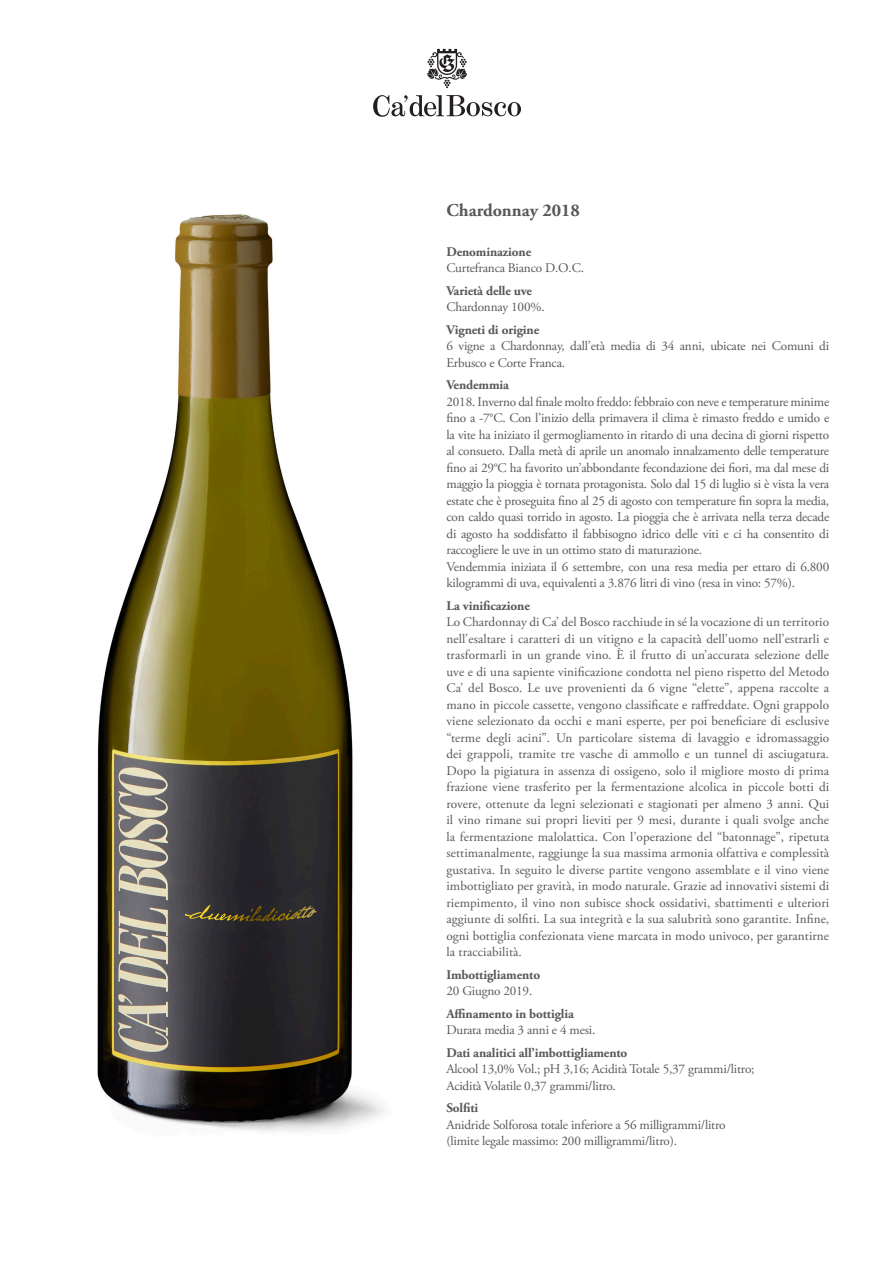
<style>
.page{position:relative;width:893px;height:1263px;background:#fff}
.page>*{position:absolute;margin:0;border:0;box-sizing:border-box;transform-origin:0 0}
.t1{font:700 18px "Adobe Garamond Pro";color:#57585a}
.t2{font:13.2px/16.5px "Adobe Garamond Pro";letter-spacing:-.015em;color:#57585a}
.t3{font:700 13.2px "Adobe Garamond Pro";letter-spacing:-.01em;color:#57585a}
</style>
<div class="page">
<svg style="left:427px;top:49px;width:40px;height:39px"></svg>
<svg style="left:373px;top:95px;width:148px;height:22px"></svg>
<img style="left:97px;top:214px;width:287px;height:918px">
<p class="t1" style="left:446px;top:200px;width:135px">Chardonnay 2018</p>
<p class="t3" style="left:446px;top:244px;width:86px">Denominazione</p>
<p class="t2" style="left:446px;top:260px;width:139px">Curtefranca Bianco D.O.C.</p>
<p class="t3" style="left:446px;top:283px;width:87px">Varietà delle uve</p>
<p class="t2" style="left:446px;top:299px;width:100px">Chardonnay 100%.</p>
<p class="t3" style="left:446px;top:322px;width:94px">Vigneti di origine</p>
<p class="t2" style="left:446px;top:338px;width:384px">6 vigne a Chardonnay, dall’età media di 34 anni, ubicate nei Comuni di<br>Erbusco e Corte Franca.</p>
<p class="t3" style="left:446px;top:377px;width:64px">Vendemmia</p>
<p class="t2" style="left:446px;top:394px;width:384px;text-align:justify">2018. Inverno dal finale molto freddo: febbraio con neve e temperature minime fino a -7°C. Con l’inizio della primavera il clima è rimasto freddo e umido e la vite ha iniziato il germogliamento in ritardo di una decina di giorni rispetto al consueto. Dalla metà di aprile un anomalo innalzamento delle temperature fino ai 29°C ha favorito un’abbondante fecondazione dei fiori, ma dal mese di maggio la pioggia è tornata protagonista. Solo dal 15 di luglio si è vista la vera estate che è proseguita fino al 25 di agosto con temperature fin sopra la media, con caldo quasi torrido in agosto. La pioggia che è arrivata nella terza decade di agosto ha soddisfatto il fabbisogno idrico delle viti e ci ha consentito di raccogliere le uve in un ottimo stato di maturazione.</p>
<p class="t2" style="left:446px;top:559px;width:384px">Vendemmia iniziata il 6 settembre, con una resa media per ettaro di 6.800 kilogrammi di uva, equivalenti a 3.876 litri di vino (resa in vino: 57%).</p>
<p class="t3" style="left:446px;top:598px;width:85px">La vinificazione</p>
<p class="t2" style="left:446px;top:614px;width:384px;text-align:justify">Lo Chardonnay di Ca’ del Bosco racchiude in sé la vocazione di un territorio nell’esaltare i caratteri di un vitigno e la capacità dell’uomo nell’estrarli e trasformarli in un grande vino. È il frutto di un’accurata selezione delle uve e di una sapiente vinificazione condotta nel pieno rispetto del Metodo Ca’ del Bosco. Le uve provenienti da 6 vigne “elette”, appena raccolte a mano in piccole cassette, vengono classificate e raffreddate. Ogni grappolo viene selezionato da occhi e mani esperte, per poi beneficiare di esclusive “terme degli acini”. Un particolare sistema di lavaggio e idromassaggio dei grappoli, tramite tre vasche di ammollo e un tunnel di asciugatura.<br>Dopo la pigiatura in assenza di ossigeno, solo il migliore mosto di prima frazione viene trasferito per la fermentazione alcolica in piccole botti di rovere, ottenute da legni selezionati e stagionati per almeno 3 anni. Qui il vino rimane sui propri lieviti per 9 mesi, durante i quali svolge anche la fermentazione malolattica. Con l’operazione del “batonnage”, ripetuta settimanalmente, raggiunge la sua massima armonia olfattiva e complessità gustativa. In seguito le diverse partite vengono assemblate e il vino viene imbottigliato per gravità, in modo naturale. Grazie ad innovativi sistemi di riempimento, il vino non subisce shock ossidativi, sbattimenti e ulteriori aggiunte di solfiti. La sua integrità e la sua salubrità sono garantite. Infine, ogni bottiglia confezionata viene marcata in modo univoco, per garantirne la tracciabilità.</p>
<p class="t3" style="left:446px;top:967px;width:95px">Imbottigliamento</p>
<p class="t2" style="left:446px;top:983px;width:87px">20 Giugno 2019.</p>
<p class="t3" style="left:446px;top:1006px;width:129px">Affinamento in bottiglia</p>
<p class="t2" style="left:446px;top:1022px;width:150px">Durata media 3 anni e 4 mesi.</p>
<p class="t3" style="left:446px;top:1045px;width:182px">Dati analitici all’imbottigliamento</p>
<p class="t2" style="left:446px;top:1061px;width:309px">Alcool 13,0% Vol.; pH 3,16; Acidità Totale 5,37 grammi/litro;</p>
<p class="t2" style="left:446px;top:1078px;width:171px">Acidità Volatile 0,37 grammi/litro.</p>
<p class="t3" style="left:446px;top:1100px;width:33px">Solfiti</p>
<p class="t2" style="left:446px;top:1117px;width:281px">Anidride Solforosa totale inferiore a 56 milligrammi/litro</p>
<p class="t2" style="left:446px;top:1133px;width:232px">(limite legale massimo: 200 milligrammi/litro).</p>
</div>
